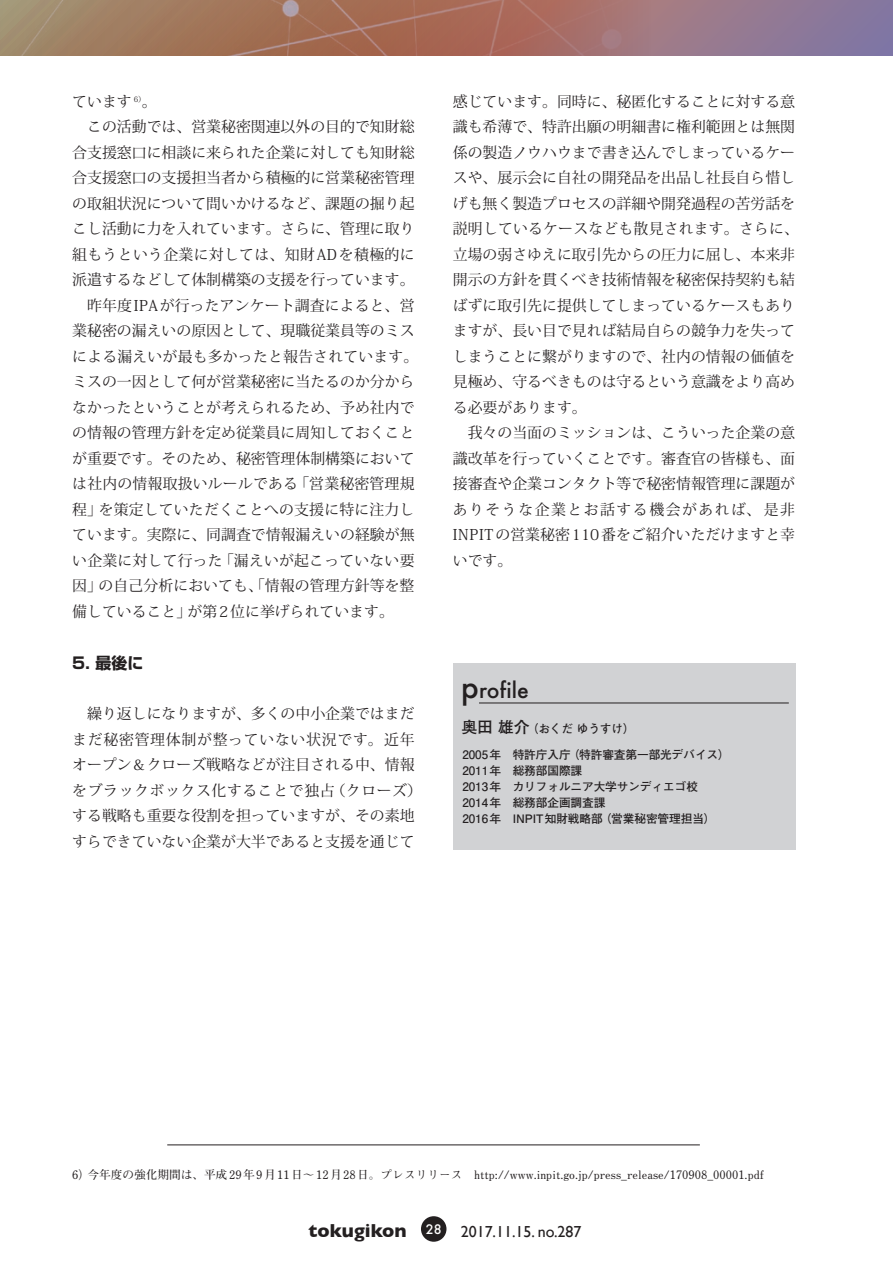
<style>
.page{position:relative;width:893px;height:1263px;background:#fff}
.page>*{position:absolute;margin:0;border:0;box-sizing:border-box;transform-origin:0 0}
.t1{font:500 21.3px "Futura";color:#231f20}
.t2{font:15.9px "Gill Sans";color:#231f20}
.t3{font:700 15.9px "Shin Go Pro";color:#231f20}
.t4{font:14.85px/25.5px "Koz Min Pro";color:#231f20}
.t5{font:700 11.7px/15.9px "Futo Go B101 Pro";letter-spacing:-.01em;color:#231f20}
.t6{font:700 11.7px "Futo Min A101 Pro";color:#231f20}
.s1{font-size:29.7px}
.s2{font-size:15.9px}
.s3{font-weight:700;font-size:19.2px}
</style>
<div class="page">
<div style="left:421px;top:1216px;width:25px;height:26px;background:#231f20;border-radius:50%"></div>
<hr style="left:892px;top:0;width:1px;height:55px;background:#8076a3">
<svg style="left:651px;top:0;width:241px;height:55px"></svg>
<img style="left:0;top:0;width:651px;height:55px">
<div style="left:453px;top:663px;width:342px;height:186px;background:#d1d2d4"></div>
<hr style="left:479px;top:702px;width:310px;height:1px;background:#231f20">
<hr style="left:167px;top:1144px;width:533px;height:1px;background:#231f20">
<p class="t4" style="left:72px;top:88px;width:348px">ています <sup>6）</sup>。<br>　この活動では、営業秘密関連以外の目的で知財総合支援窓口に相談に来られた企業に対しても知財総合支援窓口の支援担当者から積極的に営業秘密管理の取組状況について問いかけるなど、課題の掘り起こし活動に力を入れています。さらに、管理に取り組もうという企業に対しては、知財ADを積極的に派遣するなどして体制構築の支援を行っています。　昨年度IPAが行ったアンケート調査によると、営業秘密の漏えいの原因として、現職従業員等のミスによる漏えいが最も多かったと報告されています。ミスの一因として何が営業秘密に当たるのか分からなかったということが考えられるため、予め社内での情報の管理方針を定め従業員に周知しておくことが重要です。そのため、秘密管理体制構築においては社内の情報取扱いルールである「営業秘密管理規程」を策定していただくことへの支援に特に注力しています。実際に、同調査で情報漏えいの経験が無い企業に対して行った「漏えいが起こっていない要因」の自己分析においても、「情報の管理方針等を整備していること」が第2位に挙げられています。</p>
<p class="t3" style="left:72px;top:650px;width:73px">5. 最後に</p>
<p class="t4" style="left:72px;top:700px;width:351px">　繰り返しになりますが、多くの中小企業ではまだまだ秘密管理体制が整っていない状況です。近年オープン＆クローズ戦略などが注目される中、情報をブラックボックス化することで独占（クローズ）する戦略も重要な役割を担っていますが、その素地すらできていない企業が大半であると支援を通じて</p>
<p class="t4" style="left:453px;top:88px;width:348px">感じています。同時に、秘匿化することに対する意識も希薄で、特許出願の明細書に権利範囲とは無関係の製造ノウハウまで書き込んでしまっているケースや、展示会に自社の開発品を出品し社長自ら惜しげも無く製造プロセスの詳細や開発過程の苦労話を説明しているケースなども散見されます。さらに、立場の弱さゆえに取引先からの圧力に屈し、本来非開示の方針を貫くべき技術情報を秘密保持契約も結ばずに取引先に提供してしまっているケースもありますが、長い目で見れば結局自らの競争力を失ってしまうことに繋がりますので、社内の情報の価値を見極め、守るべきものは守るという意識をより高める必要があります。<br>　我々の当面のミッションは、こういった企業の意識改革を行っていくことです。審査官の皆様も、面接審査や企業コンタクト等で秘密情報管理に課題がありそうな企業とお話する機会があれば、是非<br>INPITの営業秘密110番をご紹介いただけますと幸いです。</p>
<h1 class="t1" style="left:461px;top:676px;width:69px"><span class="s1">p</span>rofile</h1>
<p class="t5" style="left:461px;top:719px;width:175px"><span class="s2">奥田 雄介</span>（おくだ ゆうすけ）</p>
<p class="t5" style="left:463px;top:745px;width:269px">2005年　特許庁入庁（特許審査第一部光デバイス）<br>2011年　総務部国際課<br>2013年　カリフォルニア大学サンディエゴ校<br>2014年　総務部企画調査課<br>2016年　INPIT知財戦略部（営業秘密管理担当）</p>
<p class="t6" style="left:72px;top:1165px;width:693px">6）今年度の強化期間は、平成 29年 9月 11日〜 12月 28日。プレスリリース　http://www.inpit.go.jp/press_release/170908_00001.pdf</p>
<p class="t2" style="left:309px;top:1222px;width:274px"><span class="s3">tokugikon</span> <sup>28</sup> 2017.11.15. no.287</p>
</div>
